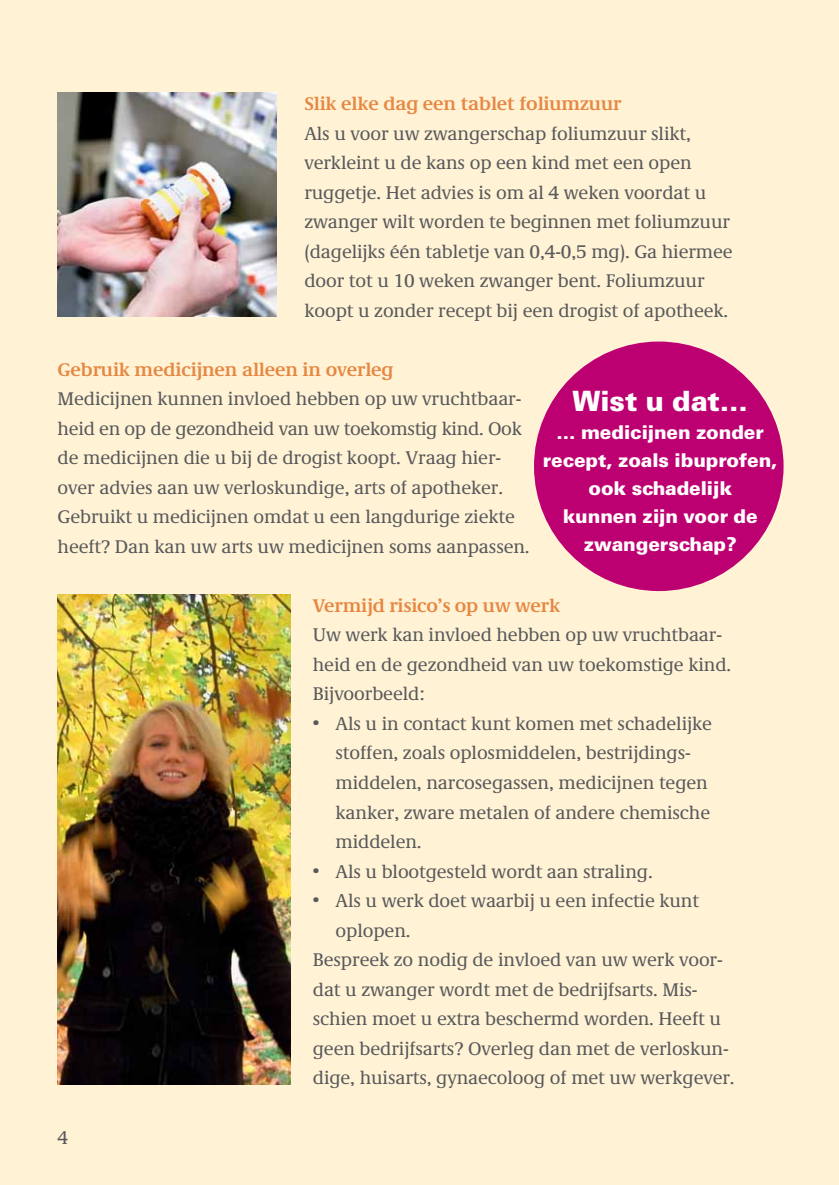
<style>
.page{position:relative;width:839px;height:1185px;background:#fff2d5}
.page>*{position:absolute;margin:0;border:0;box-sizing:border-box;transform-origin:0 0}
.t1{font:900 28px "Univers LT Std";letter-spacing:-.005em;color:#fff}
.t2{font:19px/29.6px "RIVM Demos";letter-spacing:-.005em;color:#58595b}
.t3{font:700 19px "RIVM Demos";letter-spacing:-.005em;color:#e68742}
.t4{font:900 19px/28px "Univers LT Std";letter-spacing:-.005em;color:#fff;text-align:center}
</style>
<div class="page">
<img style="left:58px;top:92px;width:218px;height:225px">
<div style="left:534px;top:341px;width:249px;height:250px;background:#bd0071;border-radius:50%"></div>
<img style="left:58px;top:594px;width:232px;height:490px">
<p class="t3" style="left:304px;top:92px;width:318px">Slik elke dag een tablet foliumzuur</p>
<p class="t2" style="left:304px;top:118px;width:430px">Als u voor uw zwangerschap foliumzuur slikt, verkleint u de kans op een kind met een open ruggetje. Het advies is om al 4 weken voordat u zwanger wilt worden te beginnen met foliumzuur (dagelijks één tabletje van 0,4-0,5 mg). Ga hiermee door tot u 10 weken zwanger bent. Foliumzuur koopt u zonder recept bij een drogist of apotheek.</p>
<p class="t3" style="left:58px;top:358px;width:337px">Gebruik medicijnen alleen in overleg</p>
<p class="t2" style="left:58px;top:384px;width:473px">Medicijnen kunnen invloed hebben op uw vruchtbaar&shy;heid en op de gezondheid van uw toekomstig kind. Ook de medicijnen die u bij de drogist koopt. Vraag hier&shy;over advies aan uw verloskundige, arts of apotheker.<br>Gebruikt u medicijnen omdat u een langdurige ziekte heeft? Dan kan uw arts uw medicijnen soms aanpassen.</p>
<h1 class="t1" style="left:572px;top:383px;width:177px">Wist u dat…</h1>
<p class="t4" style="left:543px;top:418px;width:236px">… medicijnen zonder recept, zoals ibuprofen, ook schadelijk<br>kunnen zijn voor de zwangerschap?</p>
<p class="t2" style="left:58px;top:1123px;width:12px">4</p>
<p class="t3" style="left:313px;top:594px;width:249px">Vermijd risico’s op uw werk</p>
<p class="t2" style="left:313px;top:620px;width:420px">Uw werk kan invloed hebben op uw vruchtbaar&shy;heid en de gezondheid van uw toekomstige kind.<br>Bijvoorbeeld:</p>
<p class="t2" style="left:335px;top:708px;width:378px;text-indent:-23px">• Als u in contact kunt komen met schadelijke stoffen, zoals oplosmiddelen, bestrijdings&shy;middelen, narcosegassen, medicijnen tegen kanker, zware metalen of andere chemische middelen.</p>
<p class="t2" style="left:313px;top:856px;width:341px">• Als u blootgesteld wordt aan straling.</p>
<p class="t2" style="left:313px;top:885px;width:388px">• Als u werk doet waarbij u een infectie kunt</p>
<p class="t2" style="left:335px;top:915px;width:76px">oplopen.</p>
<p class="t2" style="left:313px;top:944px;width:411px">Bespreek zo nodig de invloed van uw werk voor-</p>
<p class="t2" style="left:313px;top:974px;width:386px">dat u zwanger wordt met de bedrijfsarts. Mis-</p>
<p class="t2" style="left:313px;top:1004px;width:409px">schien moet u extra beschermd worden. Heeft u</p>
<p class="t2" style="left:313px;top:1033px;width:417px">geen bedrijfsarts? Overleg dan met de verloskun-</p>
<p class="t2" style="left:313px;top:1063px;width:423px">dige, huisarts, gynaecoloog of met uw werkgever.</p>
</div>
